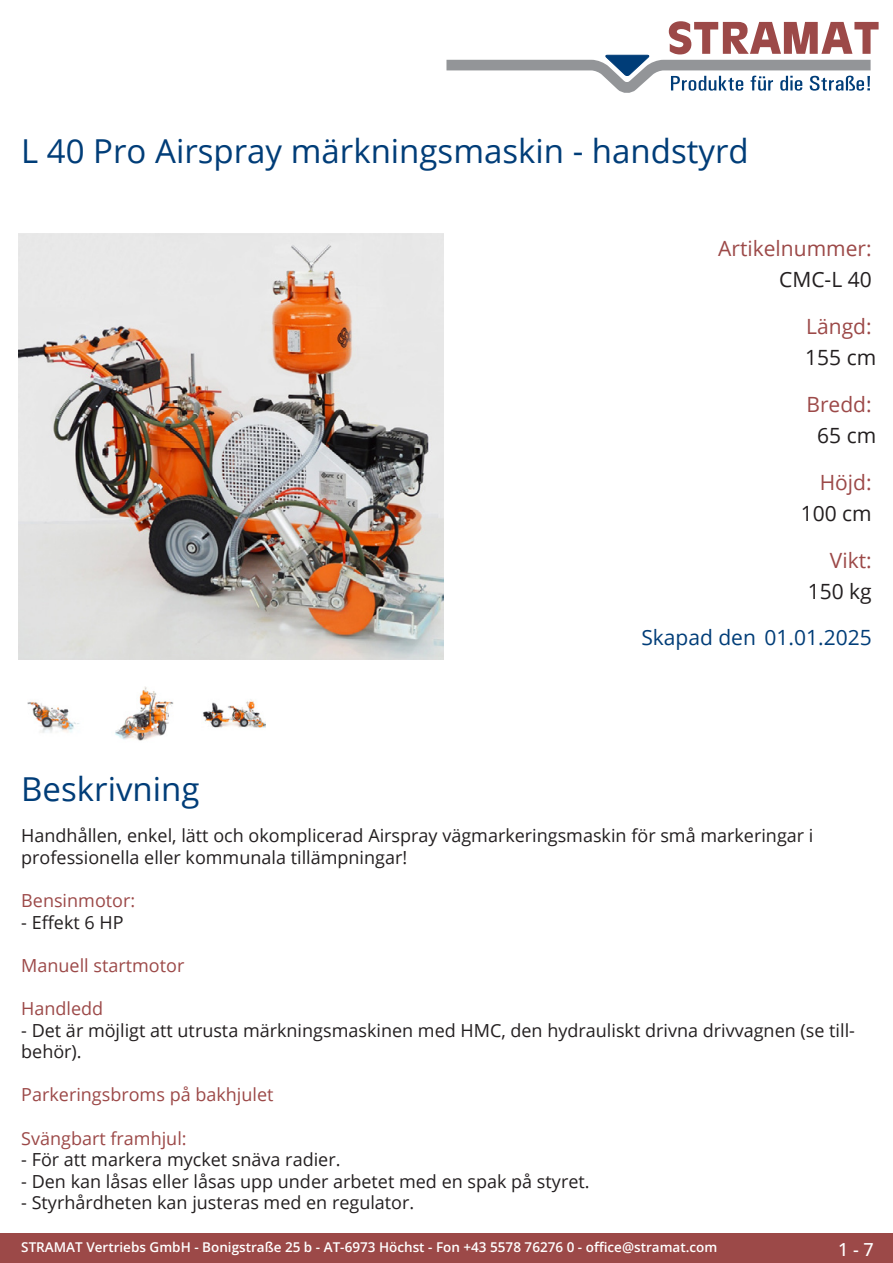
<style>
.page{position:relative;width:893px;height:1263px;background:#fff}
.page>*{position:absolute;margin:0;border:0;box-sizing:border-box;transform-origin:0 0}
.Produkttitel{font:33px "Open Sans";color:#003d78}
.TechDaten_Überschrif{font:21px "Open Sans";color:#9c4948}
.TechDaten_Inhalt{font:21px "Open Sans";color:#231f20}
.Erstellungsdatum{font:21px "Open Sans";color:#003d78}
.Beschreibung_Text{font:18px/21.6px "Open Sans";color:#231f20}
.Beschreibung_Text-2{font:18px "Open Sans";color:#9c4948}
.t1{font:500 18px "Open Sans";color:#fff}
.t2{font:600 13.5px "Open Sans";color:#fff}
</style>
<div class="page">
<div style="left:0;top:1233px;width:893px;height:30px;background:#9c4948"></div>
<svg style="left:446px;top:21px;width:433px;height:72px"></svg>
<img style="left:18px;top:234px;width:425px;height:425px">
<img style="left:27px;top:700px;width:53px;height:33px">
<img style="left:115px;top:686px;width:59px;height:55px">
<img style="left:203px;top:699px;width:63px;height:29px">
<p class="Produkttitel" style="left:21px;top:128px;width:729px">L 40 Pro Airspray märkningsmaskin - handstyrd</p>
<p class="TechDaten_Überschrif" style="left:718px;top:234px;width:155px">Artikelnummer:</p>
<p class="TechDaten_Inhalt" style="left:779px;top:265px;width:94px">CMC-L 40</p>
<p class="TechDaten_Überschrif" style="left:806px;top:312px;width:67px">Längd:</p>
<p class="TechDaten_Inhalt" style="left:805px;top:343px;width:73px">155 cm</p>
<p class="TechDaten_Überschrif" style="left:806px;top:390px;width:67px">Bredd:</p>
<p class="TechDaten_Inhalt" style="left:817px;top:421px;width:61px">65 cm</p>
<p class="TechDaten_Überschrif" style="left:820px;top:468px;width:53px">Höjd:</p>
<p class="TechDaten_Inhalt" style="left:801px;top:499px;width:73px">100 cm</p>
<p class="TechDaten_Überschrif" style="left:830px;top:546px;width:43px">Vikt:</p>
<p class="TechDaten_Inhalt" style="left:808px;top:577px;width:66px">150 kg</p>
<p class="Erstellungsdatum" style="left:641px;top:623px;width:232px">Skapad den 01.01.2025</p>
<p class="Produkttitel" style="left:21px;top:766px;width:180px">Beskrivning</p>
<p class="Beschreibung_Text" style="left:21px;top:824px;width:794px">Handhållen, enkel, lätt och okomplicerad Airspray vägmarkeringsmaskin för små markeringar i professionella eller kommunala tillämpningar!</p>
<p class="Beschreibung_Text-2" style="left:21px;top:888px;width:115px">Bensinmotor:</p>
<p class="Beschreibung_Text" style="left:21px;top:911px;width:104px">- Effekt 6 HP</p>
<p class="Beschreibung_Text-2" style="left:21px;top:953px;width:165px">Manuell startmotor</p>
<p class="Beschreibung_Text-2" style="left:21px;top:996px;width:84px">Handledd</p>
<p class="Beschreibung_Text" style="left:21px;top:1019px;width:834px">- Det är möjligt att utrusta märkningsmaskinen med HMC, den hydrauliskt drivna drivvagnen (se till&shy;behör).</p>
<p class="Beschreibung_Text-2" style="left:21px;top:1082px;width:254px">Parkeringsbroms på bakhjulet</p>
<p class="Beschreibung_Text-2" style="left:21px;top:1126px;width:167px">Svängbart framhjul:</p>
<p class="Beschreibung_Text" style="left:21px;top:1148px;width:321px">- För att markera mycket snäva radier.</p>
<p class="Beschreibung_Text" style="left:21px;top:1170px;width:570px">- Den kan låsas eller låsas upp under arbetet med en spak på styret.</p>
<p class="Beschreibung_Text" style="left:21px;top:1191px;width:395px">- Styrhårdheten kan justeras med en regulator.</p>
<p class="t2" style="left:21px;top:1238px;width:698px">STRAMAT Vertriebs GmbH - Bonigstraße 25 b - AT-6973 Höchst - Fon +43 5578 76276 0 - office@stramat.com</p>
<p class="t1" style="left:838px;top:1237px;width:37px">1 - 7</p>
</div>
